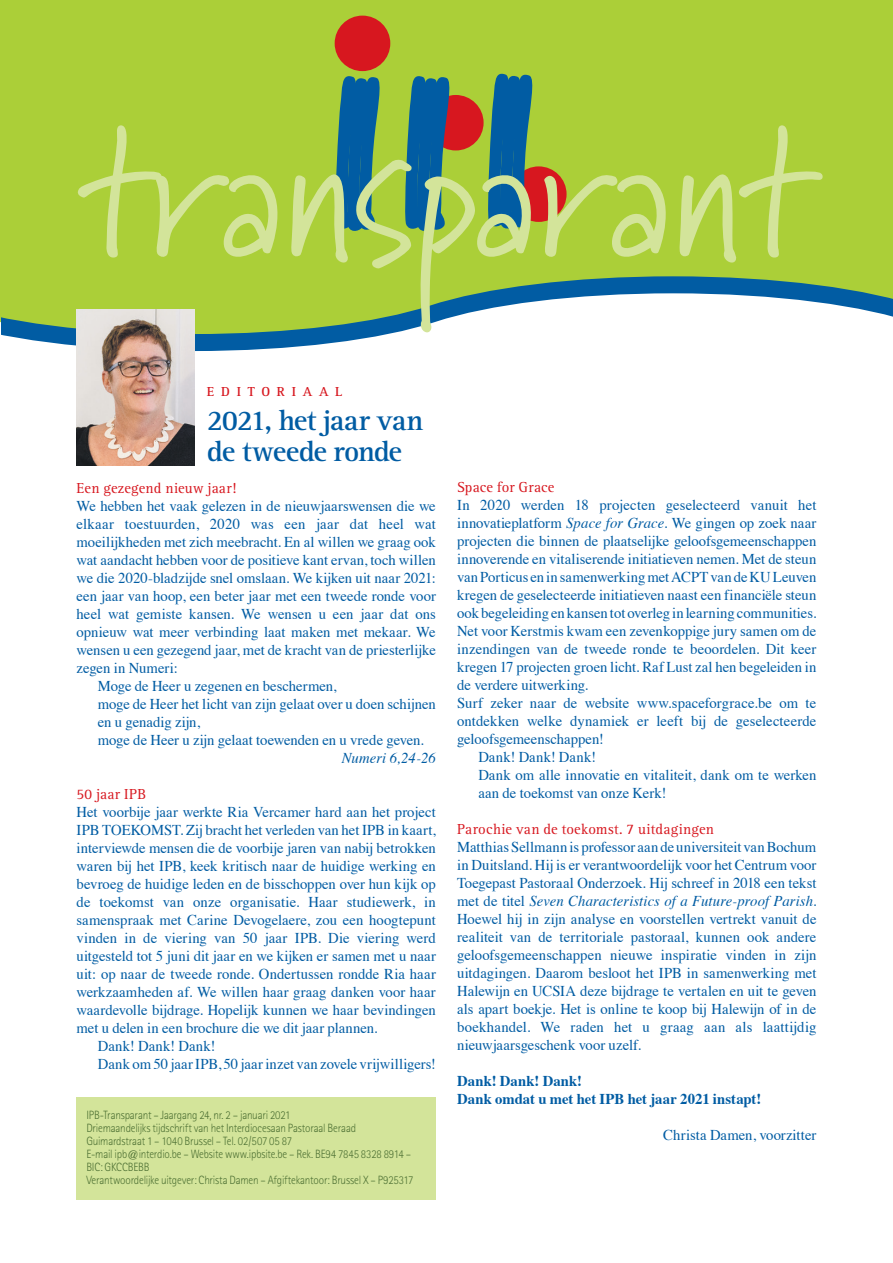
<style>
.page{position:relative;width:893px;height:1263px;background:#fff}
.page>*{position:absolute;margin:0;border:0;box-sizing:border-box;transform-origin:0 0}
.t1{font:181.2px "Marydale";letter-spacing:.005em;color:#d3e49a}
.t2{font:700 29.4px/30.9px "Rotis Serif";letter-spacing:-.035em;color:#015ca3}
.t3{font:15px/18px "Times";color:#015ca3;text-align:justify}
.t4{font:15px "Rotis Serif";letter-spacing:.015em;color:#d7171f}
.t5{font:700 15px/18px "Times";letter-spacing:.005em;color:#015ca3}
.t6{font:15px "Times";letter-spacing:.02em;color:#015ca3}
.t7{font:italic 15px "Times";letter-spacing:.005em;color:#015ca3}
.t8{font:700 13.5px "Rotis Serif";letter-spacing:.5em;color:#d7171f}
.t9{font:300 12px/13px "Rotis Sans Serif";letter-spacing:-.02em;color:#4e7134;scale:.93 1}
.s1{font-style:italic}
</style>
<div class="page">
<div style="left:0;top:0;width:893px;height:323px;background:#abcf38"></div>
<svg style="left:1px;top:277px;width:892px;height:74px"></svg>
<div style="left:428px;top:95px;width:56px;height:55px;background:#d7171f;border-radius:50%"></div>
<div style="left:511px;top:166px;width:56px;height:56px;background:#d7171f;border-radius:50%"></div>
<div style="left:335px;top:16px;width:55px;height:55px;background:#d7171f;border-radius:50%"></div>
<svg style="left:333px;top:72px;width:50px;height:162px;background:#378080"></svg>
<svg style="left:403px;top:72px;width:50px;height:162px;background:#39797f"></svg>
<svg style="left:486px;top:70px;width:50px;height:162px;background:#3a737e"></svg>
<div style="left:77px;top:1097px;width:359px;height:102px;background:#d3e49a"></div>
<img style="left:77px;top:310px;width:117px;height:155px">
<h1 class="t1" style="left:77px;top:85px;width:738px">transparant</h1>
<p class="t8" style="left:207px;top:384px;width:137px">EDITORIAAL</p>
<h2 class="t2" style="left:207px;top:405px;width:218px">2021, het jaar van de tweede ronde</h2>
<p class="t4" style="left:77px;top:479px;width:161px">Een gezegend nieuw jaar!</p>
<p class="t3" style="left:77px;top:495px;width:361px">We hebben het vaak gelezen in de nieuwjaarswensen die we</p>
<p class="t3" style="left:77px;top:513px;width:361px">elkaar toestuurden, 2020 was een jaar dat heel wat</p>
<p class="t3" style="left:77px;top:531px;width:361px">moeilijkheden met zich meebracht. En al willen we graag ook</p>
<p class="t3" style="left:77px;top:549px;width:361px">wat aandacht hebben voor de positieve kant ervan, toch willen</p>
<p class="t3" style="left:77px;top:567px;width:361px">we die 2020-bladzijde snel omslaan. We kijken uit naar 2021:</p>
<p class="t3" style="left:77px;top:585px;width:361px">een jaar van hoop, een beter jaar met een tweede ronde voor</p>
<p class="t3" style="left:77px;top:603px;width:361px">heel wat gemiste kansen. We wensen u een jaar dat ons</p>
<p class="t3" style="left:77px;top:621px;width:361px">opnieuw wat meer verbinding laat maken met mekaar. We</p>
<p class="t3" style="left:77px;top:639px;width:361px">wensen u een gezegend jaar, met de kracht van de priesterlijke</p>
<p class="t3" style="left:77px;top:657px;width:103px">zegen in Numeri:</p>
<p class="t3" style="left:98px;top:675px;width:240px">Moge de Heer u zegenen en beschermen,</p>
<p class="t3" style="left:98px;top:693px;width:339px">moge de Heer het licht van zijn gelaat over u doen schijnen</p>
<p class="t3" style="left:98px;top:711px;width:104px">en u genadig zijn,</p>
<p class="t3" style="left:98px;top:729px;width:328px">moge de Heer u zijn gelaat toewenden en u vrede geven.</p>
<p class="t7" style="left:342px;top:745px;width:96px">Numeri 6,24-26</p>
<p class="t4" style="left:77px;top:785px;width:71px">50 jaar IPB</p>
<p class="t3" style="left:77px;top:801px;width:361px">Het voorbije jaar werkte Ria Vercamer hard aan het project</p>
<p class="t3" style="left:77px;top:819px;width:361px">IPB TOEKOMST. Zij bracht het verleden van het IPB in kaart,</p>
<p class="t3" style="left:77px;top:837px;width:361px">interviewde mensen die de voorbije jaren van nabij betrokken</p>
<p class="t3" style="left:77px;top:855px;width:361px">waren bij het IPB, keek kritisch naar de huidige werking en</p>
<p class="t3" style="left:77px;top:873px;width:361px">bevroeg de huidige leden en de bisschoppen over hun kijk op</p>
<p class="t3" style="left:77px;top:891px;width:361px">de toekomst van onze organisatie. Haar studiewerk, in</p>
<p class="t3" style="left:77px;top:909px;width:361px">samenspraak met Carine Devogelaere, zou een hoogtepunt</p>
<p class="t3" style="left:77px;top:927px;width:361px">vinden in de viering van 50 jaar IPB. Die viering werd</p>
<p class="t3" style="left:77px;top:945px;width:361px">uitgesteld tot 5 juni dit jaar en we kijken er samen met u naar</p>
<p class="t3" style="left:77px;top:963px;width:361px">uit: op naar de tweede ronde. Ondertussen rondde Ria haar</p>
<p class="t3" style="left:77px;top:981px;width:361px">werkzaamheden af. We willen haar graag danken voor haar</p>
<p class="t3" style="left:77px;top:999px;width:361px">waardevolle bijdrage. Hopelijk kunnen we haar bevindingen</p>
<p class="t3" style="left:77px;top:1017px;width:303px">met u delen in een brochure die we dit jaar plannen.</p>
<p class="t6" style="left:98px;top:1032px;width:119px">Dank! Dank! Dank!</p>
<p class="t3" style="left:98px;top:1053px;width:340px">Dank om 50 jaar IPB, 50 jaar inzet van zovele vrijwilligers!</p>
<p class="t9" style="left:86px;top:1108px;width:353px">IPB-Transparant – Jaargang 24, nr. 2 – januari 2021<br>Driemaandelijks tijdschrift van het Interdiocesaan Pastoraal Beraad Guimardstraat 1 – 1040 Brussel – Tel. 02/507 05 87<br>E-mail ipb@interdio.be – Website www.ipbsite.be – Rek. BE94 7845 8328 8914 – BIC: GKCCBEBB<br>Verantwoordelijke uitgever: Christa Damen – Afgiftekantoor: Brussel X – P925317</p>
<p class="t4" style="left:457px;top:478px;width:99px">Space for Grace</p>
<p class="t3" style="left:457px;top:494px;width:361px">In 2020 werden 18 projecten geselecteerd vanuit het</p>
<p class="t3" style="left:457px;top:512px;width:361px">innovatieplatform <span class="s1">Space for Grace.</span> We gingen op zoek naar</p>
<p class="t3" style="left:457px;top:530px;width:361px">projecten die binnen de plaatselijke geloofsgemeenschappen</p>
<p class="t3" style="left:457px;top:548px;width:361px">innoverende en vitaliserende initiatieven nemen. Met de steun</p>
<p class="t3" style="left:457px;top:566px;width:361px">van Porticus en in samenwerking met ACPT van de KULeuven</p>
<p class="t3" style="left:457px;top:584px;width:361px">kregen de geselecteerde initiatieven naast een financiële steun</p>
<p class="t3" style="left:457px;top:602px;width:361px">ook begeleiding en kansen tot overleg in learning communities.</p>
<p class="t3" style="left:457px;top:620px;width:361px">Net voor Kerstmis kwam een zevenkoppige jury samen om de</p>
<p class="t3" style="left:457px;top:638px;width:361px">inzendingen van de tweede ronde te beoordelen. Dit keer</p>
<p class="t3" style="left:457px;top:656px;width:361px">kregen 17 projecten groen licht. Raf Lust zal hen begeleiden in</p>
<p class="t3" style="left:457px;top:674px;width:133px">de verdere uitwerking.</p>
<p class="t3" style="left:457px;top:692px;width:361px">Surf zeker naar de website www.spaceforgrace.be om te</p>
<p class="t3" style="left:457px;top:710px;width:361px">ontdekken welke dynamiek er leeft bij de geselecteerde</p>
<p class="t3" style="left:457px;top:728px;width:148px">geloofsgemeenschappen!</p>
<p class="t6" style="left:478px;top:742px;width:119px">Dank! Dank! Dank!</p>
<p class="t3" style="left:478px;top:764px;width:339px">Dank om alle innovatie en vitaliteit, dank om te werken</p>
<p class="t3" style="left:478px;top:782px;width:189px">aan de toekomst van onze Kerk!</p>
<p class="t4" style="left:457px;top:820px;width:258px">Parochie van de toekomst. 7 uitdagingen</p>
<p class="t3" style="left:457px;top:836px;width:361px">Matthias Sellmann is professor aan de universiteit van Bochum in Duitsland. Hij is er verantwoordelijk voor het Centrum voor Toegepast Pastoraal Onderzoek. Hij schreef in 2018 een tekst met de titel <span class="s1">Seven Characteristics of a Future-proof Parish</span>.<br>Hoewel hij in zijn analyse en voorstellen vertrekt vanuit de realiteit van de territoriale pastoraal, kunnen ook andere geloofsgemeenschappen nieuwe inspiratie vinden in zijn uitdagingen. Daarom besloot het IPB in samenwerking met Halewijn en UCSIA deze bijdrage te vertalen en uit te geven als apart boekje. Het is online te koop bij Halewijn of in de boekhandel. We raden het u graag aan als laattijdig nieuwjaarsgeschenk voor uzelf.</p>
<p class="t5" style="left:457px;top:1070px;width:306px">Dank! Dank! Dank!<br>Dank omdat u met het IPB het jaar 2021 instapt!</p>
<p class="t3" style="left:663px;top:1124px;width:155px">Christa Damen, voorzitter</p>
</div>
